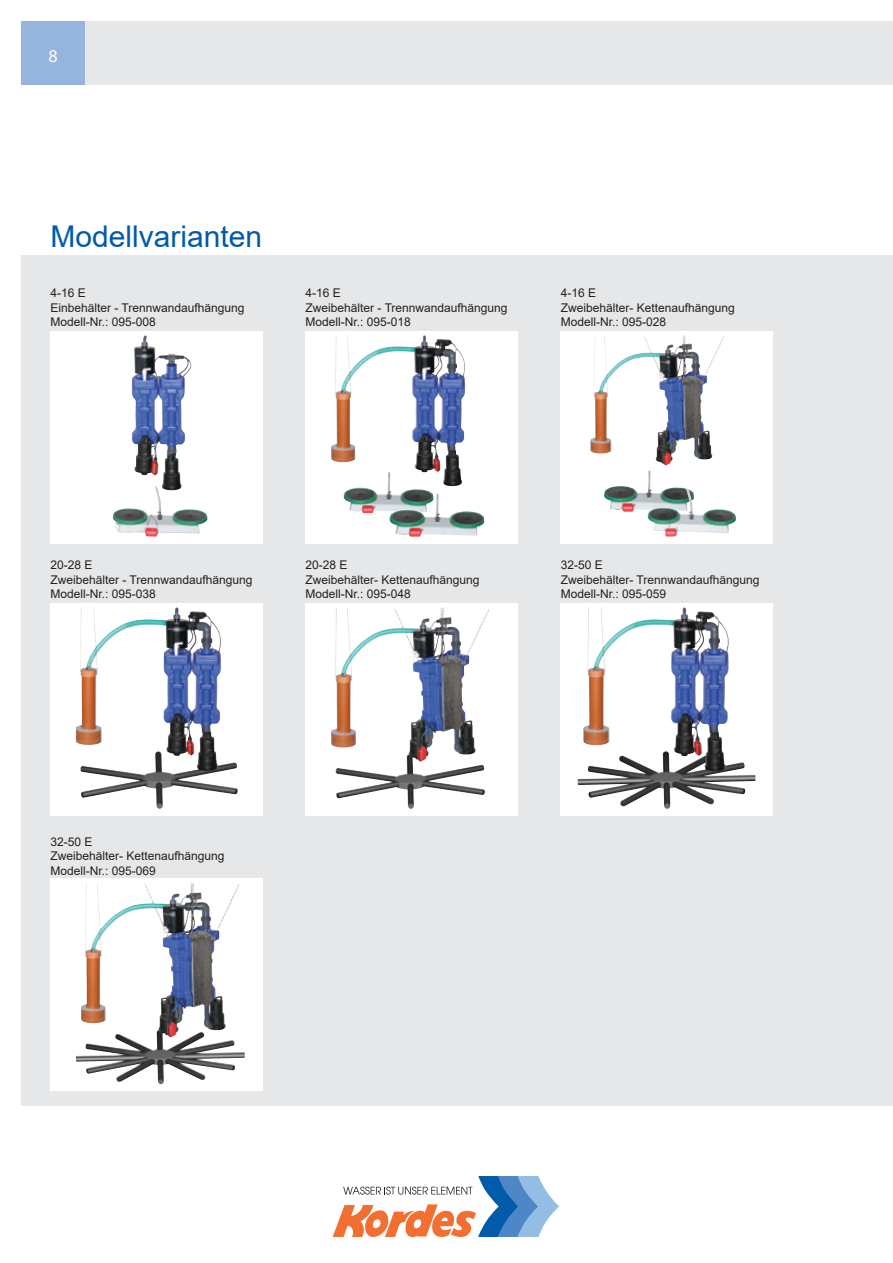
<style>
.page{position:relative;width:893px;height:1263px;background:#fff}
.page>*{position:absolute;margin:0;border:0;box-sizing:border-box;transform-origin:0 0}
.t1{font:30px "Arial";color:#015aaa}
.t2{font:18px "Myriad Pro";color:#fff}
.t3{font:12px "Arial";color:#231f20}
</style>
<div class="page">
<div style="left:21px;top:255px;width:872px;height:851px;background:#e6e7e9"></div>
<div style="left:85px;top:21px;width:808px;height:64px;background:#e6e7e9"></div>
<div style="left:21px;top:21px;width:64px;height:64px;background:#95b5de"></div>
<svg style="left:333px;top:1176px;width:226px;height:61px"></svg>
<svg style="left:50px;top:878px;width:213px;height:213px;background:#d7d7d9"></svg>
<svg style="left:50px;top:603px;width:213px;height:213px;background:#dad9de"></svg>
<svg style="left:306px;top:603px;width:212px;height:213px;background:#dddcde"></svg>
<svg style="left:561px;top:603px;width:212px;height:213px;background:#d2d2d7"></svg>
<svg style="left:50px;top:331px;width:213px;height:213px;background:#e8e9ed"></svg>
<svg style="left:306px;top:331px;width:212px;height:213px;background:#dddee2"></svg>
<svg style="left:561px;top:331px;width:212px;height:213px;background:#e5e5e6"></svg>
<img style="left:132px;top:335px;width:13px;height:96px">
<img style="left:344px;top:472px;width:44px;height:30px">
<img style="left:361px;top:335px;width:63px;height:25px">
<img style="left:102px;top:607px;width:74px;height:32px">
<img style="left:398px;top:607px;width:44px;height:22px">
<img style="left:610px;top:607px;width:74px;height:32px">
<img style="left:149px;top:883px;width:44px;height:21px">
<img style="left:604px;top:471px;width:44px;height:30px">
<img style="left:649px;top:335px;width:35px;height:18px">
<h2 class="t2" style="left:48px;top:45px;width:11px">8</h2>
<p class="t1" style="left:50px;top:216px;width:213px">Modellvarianten</p>
<p class="t3" style="left:50px;top:285px;width:37px">4-16 E</p>
<p class="t3" style="left:50px;top:299px;width:196px">Einbehälter - Trennwandaufhängung</p>
<p class="t3" style="left:50px;top:314px;width:107px">Modell-Nr.: 095-008</p>
<p class="t3" style="left:306px;top:285px;width:37px">4-16 E</p>
<p class="t3" style="left:306px;top:299px;width:204px">Zweibehälter - Trennwandaufhängung</p>
<p class="t3" style="left:306px;top:314px;width:107px">Modell-Nr.: 095-018</p>
<p class="t3" style="left:561px;top:285px;width:37px">4-16 E</p>
<p class="t3" style="left:561px;top:299px;width:176px">Zweibehälter- Kettenaufhängung</p>
<p class="t3" style="left:561px;top:314px;width:107px">Modell-Nr.: 095-028</p>
<p class="t3" style="left:50px;top:557px;width:44px">20-28 E</p>
<p class="t3" style="left:50px;top:571px;width:204px">Zweibehälter - Trennwandaufhängung</p>
<p class="t3" style="left:50px;top:586px;width:107px">Modell-Nr.: 095-038</p>
<p class="t3" style="left:306px;top:557px;width:44px">20-28 E</p>
<p class="t3" style="left:306px;top:571px;width:176px">Zweibehälter- Kettenaufhängung</p>
<p class="t3" style="left:306px;top:586px;width:107px">Modell-Nr.: 095-048</p>
<p class="t3" style="left:561px;top:557px;width:44px">32-50 E</p>
<p class="t3" style="left:561px;top:571px;width:200px">Zweibehälter- Trennwandaufhängung</p>
<p class="t3" style="left:561px;top:586px;width:107px">Modell-Nr.: 095-059</p>
<p class="t3" style="left:50px;top:833px;width:44px">32-50 E</p>
<p class="t3" style="left:50px;top:848px;width:176px">Zweibehälter- Kettenaufhängung</p>
<p class="t3" style="left:50px;top:862px;width:107px">Modell-Nr.: 095-069</p>
</div>
